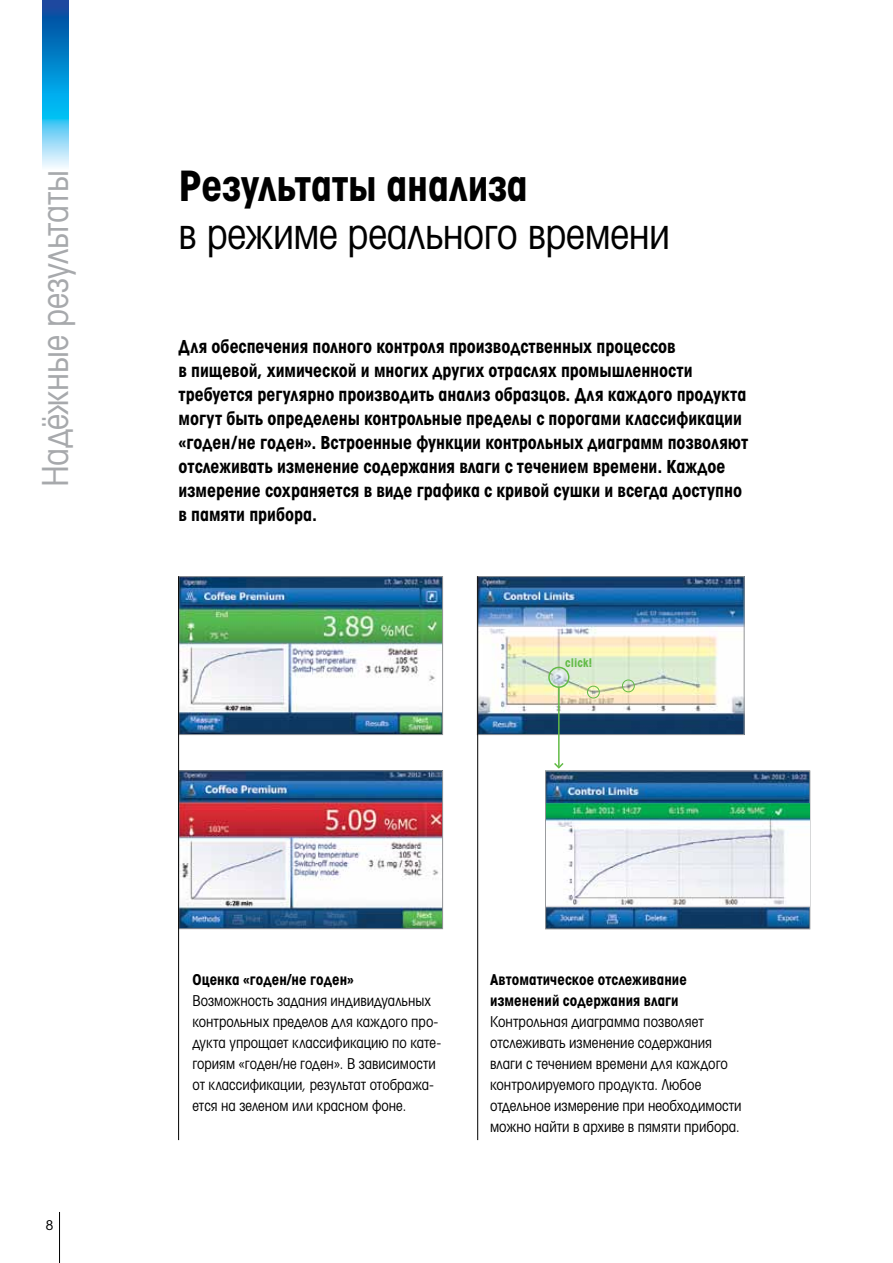
<style>
.page{position:relative;width:893px;height:1263px;background:#fff}
.page>*{position:absolute;margin:0;border:0;box-sizing:border-box;transform-origin:0 0}
.t1{font:42px "Avant Garde Gothic Cd Bk CITC";letter-spacing:-.01em;color:#000}
.t2{font:42px "Avant Garde Gothic Cd Bd CITC";letter-spacing:-.005em;color:#000}
.t3{font:36px "Avant Garde Gothic Cd Bk CITC";letter-spacing:-.01em;color:#a7a9ac}
.t4{font:18px/24px "Avant Garde Gothic Cd Bd CITC";color:#000}
.t5{font:15px/21px "Avant Garde Gothic Cd Bk CITC";color:#000}
.t6{font:15px/21px "Avant Garde Gothic Cd Bd CITC";letter-spacing:.005em;color:#000}
.t7{font:13.5px "Avant Garde Gothic Cd Bk CITC";color:#000}
.t8{font:12px "Avant Garde Gothic Cd Bd CITC";letter-spacing:.015em;color:#62bb46}
</style>
<div class="page">
<hr style="left:59px;top:1212px;width:1px;height:51px;background:#000">
<img style="left:43px;top:0;width:25px;height:168px">
<img style="left:479px;top:578px;width:263px;height:155px">
<div style="left:477px;top:576px;width:267px;height:159px;border:1px solid #939598"></div>
<img style="left:547px;top:773px;width:261px;height:154px">
<div style="left:545px;top:771px;width:265px;height:158px;border:1px solid #939598"></div>
<hr style="left:477px;top:576px;width:1px;height:564px;background:#000">
<img style="left:546px;top:803px;width:263px;height:103px">
<img style="left:180px;top:578px;width:261px;height:155px">
<div style="left:178px;top:576px;width:265px;height:159px;border:1px solid #939598"></div>
<img style="left:180px;top:772px;width:261px;height:155px">
<div style="left:178px;top:770px;width:265px;height:159px;border:1px solid #939598"></div>
<div style="left:587px;top:686px;width:13px;height:12px;border:1px solid #62bb46;border-radius:50%"></div>
<div style="left:622px;top:679px;width:13px;height:13px;border:1px solid #62bb46;border-radius:50%"></div>
<div style="left:548px;top:667px;width:21px;height:21px;border:2px solid #62bb46;border-radius:50%"></div>
<hr style="left:558px;top:687px;width:2px;height:79px;background:#62bb46">
<hr style="left:178px;top:576px;width:1px;height:564px;background:#000">
<svg style="left:554px;top:761px;width:10px;height:8px"></svg>
<h2 class="t3" style="left:33px;top:487px;width:319px;rotate:-90deg">Надёжные результаты</h2>
<h1 class="t2" style="left:179px;top:158px;width:351px">Результаты анализа</h1>
<h1 class="t1" style="left:179px;top:207px;width:493px">в режиме реального времени</h1>
<p class="t4" style="left:179px;top:334px;width:571px">Для обеспечения полного контроля производственных процессов<br>в пищевой, химической и многих других отраслях промышленности требуется регулярно производить анализ образцов. Для каждого продукта могут быть определены контрольные пределы с порогами классификации «годен/не годен». Встроенные функции контрольных диаграмм позволяют отслеживать изменение содержания влаги с течением времени. Каждое измерение сохраняется в виде графика с кривой сушки и всегда доступно в памяти прибора.</p>
<p class="t8" style="left:565px;top:655px;width:28px">click!</p>
<p class="t7" style="left:46px;top:1217px;width:9px">8</p>
<p class="t6" style="left:192px;top:968px;width:163px">Оценка «годен/не годен»</p>
<p class="t5" style="left:192px;top:989px;width:250px">Возможность задания индивидуальных контрольных пределов для каждого про&shy;дукта упрощает классификацию по кате&shy;гориям «годен/не годен». В зависимости от классификации, результат отобража&shy;ется на зеленом или красном фоне.</p>
<p class="t6" style="left:490px;top:969px;width:198px">Автоматическое отслеживание изменений содержания влаги</p>
<p class="t5" style="left:490px;top:1011px;width:253px">Контрольная диаграмма позволяет отслеживать изменение содержания влаги с течением времени для каждого контролируемого продукта. Любое отдельное измерение при необходимости можно найти в архиве в пямяти прибора.</p>
</div>
